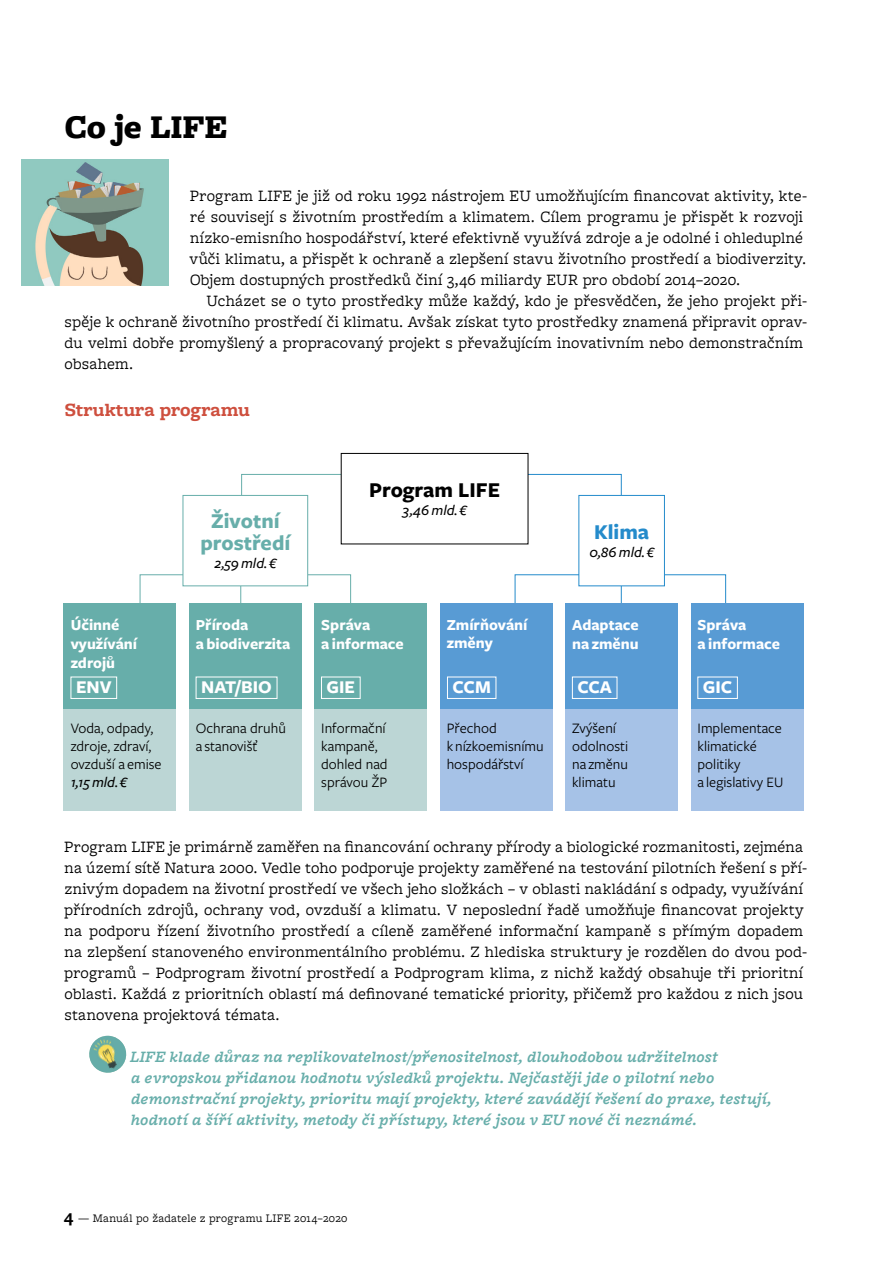
<style>
.page{position:relative;width:893px;height:1263px;background:#fff}
.page>*{position:absolute;margin:0;border:0;box-sizing:border-box;transform-origin:0 0}
.t1{font:900 34.5px "Freight Macro Pro";letter-spacing:-.005em;color:#000}
.t2{font:700 21.9px/21.9px "Freight Sans Pro";color:#67aeaa;text-align:center}
.t3{font:700 21.9px "Freight Sans Pro";color:#000}
.t4{font:700 21.9px "Freight Sans Pro";color:#248bcb}
.t5{font:700 19.5px "Freight Macro Pro";color:#ce4f3e}
.t6{font:700 18.6px "Freight Sans Pro";color:#fff}
.t7{font:16.5px/21px "Freight Macro Pro";letter-spacing:.01em;color:#000}
.t8{font:italic 600 16.5px/21px "Freight Macro Pro";letter-spacing:.01em;color:#67aeaa}
.t9{font:700 15.9px/19px "Freight Sans Pro";color:#fff}
.t10{font:15px/18px "Freight Sans Pro";color:#000}
.t11{font:italic 500 15px "Freight Sans Pro";color:#000}
.t12{font:12px "Freight Macro Pro";letter-spacing:.025em;color:#000}
.s1{font-weight:700;font-size:18px}
</style>
<div class="page">
<img style="left:89px;top:1036px;width:38px;height:37px">
<img style="left:21px;top:159px;width:147px;height:126px">
<svg style="left:621px;top:586px;width:1px;height:17px"></svg>
<svg style="left:240px;top:586px;width:1px;height:17px"></svg>
<div style="left:515px;top:574px;width:211px;height:36px;border:1px solid #248bcb"></div>
<div style="left:140px;top:574px;width:211px;height:36px;border:1px solid #67aeaa"></div>
<div style="left:241px;top:474px;width:134px;height:22px;border:1px solid #67aeaa"></div>
<div style="left:488px;top:474px;width:134px;height:22px;border:1px solid #248bcb"></div>
<div style="left:183px;top:495px;width:125px;height:91px;background:#fff"></div>
<div style="left:183px;top:495px;width:125px;height:91px;border:1px solid #67aeaa"></div>
<div style="left:341px;top:453px;width:187px;height:91px;background:#fff"></div>
<div style="left:341px;top:453px;width:187px;height:91px;border:1px solid #000"></div>
<div style="left:579px;top:495px;width:85px;height:91px;background:#fff"></div>
<div style="left:578px;top:495px;width:87px;height:91px;border:1px solid #248bcb"></div>
<div style="left:64px;top:603px;width:112px;height:106px;background:#67aeaa"></div>
<div style="left:315px;top:603px;width:112px;height:106px;background:#67aeaa"></div>
<div style="left:565px;top:603px;width:113px;height:106px;background:#589bd4"></div>
<div style="left:189px;top:603px;width:112px;height:106px;background:#67aeaa"></div>
<div style="left:440px;top:603px;width:112px;height:106px;background:#589bd4"></div>
<div style="left:691px;top:603px;width:112px;height:106px;background:#589bd4"></div>
<div style="left:64px;top:709px;width:112px;height:101px;background:#bcd6d5"></div>
<div style="left:315px;top:709px;width:112px;height:101px;background:#bcd6d5"></div>
<div style="left:565px;top:709px;width:113px;height:101px;background:#a6c2e7"></div>
<div style="left:440px;top:709px;width:112px;height:101px;background:#a6c2e7"></div>
<div style="left:691px;top:709px;width:112px;height:101px;background:#a6c2e7"></div>
<div style="left:189px;top:709px;width:112px;height:101px;background:#bcd6d5"></div>
<div style="left:71px;top:677px;width:46px;height:22px;border:1px solid #fff"></div>
<div style="left:196px;top:677px;width:81px;height:22px;border:1px solid #fff"></div>
<div style="left:321px;top:677px;width:39px;height:22px;border:1px solid #fff"></div>
<div style="left:447px;top:677px;width:49px;height:22px;border:1px solid #fff"></div>
<div style="left:572px;top:677px;width:45px;height:22px;border:1px solid #fff"></div>
<div style="left:698px;top:677px;width:40px;height:22px;border:1px solid #fff"></div>
<h1 class="t1" style="left:65px;top:103px;width:164px">Co je LIFE</h1>
<p class="t7" style="left:189px;top:185px;width:619px">Program LIFE je již od roku 1992 nástrojem EU umožňujícím financovat aktivity, kte&shy;ré souvisejí s životním prostředím a klimatem. Cílem programu je přispět k rozvoji nízko-emisního hospodářství, které efektivně využívá zdroje a je odolné i ohleduplné vůči klimatu, a přispět k ochraně a zlepšení stavu životního prostředí a biodiverzity.<br>Objem dostupných prostředků činí 3,46 miliardy EUR pro období 2014–2020.</p>
<p class="t7" style="left:65px;top:290px;width:744px;text-indent:142px">Ucházet se o tyto prostředky může každý, kdo je přesvědčen, že jeho projekt při&shy;spěje k ochraně životního prostředí či klimatu. Avšak získat tyto prostředky znamená připravit oprav&shy;du velmi dobře promyšlený a propracovaný projekt s převažujícím inovativním nebo demonstračním obsahem.</p>
<p class="t5" style="left:65px;top:396px;width:187px">Struktura programu</p>
<h2 class="t2" style="left:200px;top:509px;width:91px">Životní prostředí</h2>
<p class="t11" style="left:214px;top:553px;width:63px">2,59 mld. €</p>
<h2 class="t3" style="left:369px;top:475px;width:133px">Program LIFE</h2>
<p class="t11" style="left:403px;top:500px;width:65px">3,46 mld. €</p>
<h2 class="t4" style="left:594px;top:517px;width:57px">Klima</h2>
<p class="t11" style="left:589px;top:542px;width:66px">0,86 mld. €</p>
<p class="t9" style="left:71px;top:614px;width:68px">Účinné využívání zdrojů</p>
<p class="t9" style="left:321px;top:614px;width:84px">Správa<br>a informace</p>
<p class="t9" style="left:572px;top:614px;width:68px">Adaptace na změnu</p>
<p class="t9" style="left:196px;top:614px;width:96px">Příroda<br>a biodiverzita</p>
<p class="t9" style="left:447px;top:615px;width:82px;line-height:18px">Zmírňování změny</p>
<p class="t9" style="left:698px;top:614px;width:84px">Správa<br>a informace</p>
<p class="t6" style="left:76px;top:674px;width:37px">ENV</p>
<p class="t6" style="left:201px;top:674px;width:72px">NAT/BIO</p>
<p class="t6" style="left:327px;top:674px;width:30px">GIE</p>
<p class="t6" style="left:453px;top:674px;width:40px">CCM</p>
<p class="t6" style="left:577px;top:674px;width:36px">CCA</p>
<p class="t6" style="left:703px;top:674px;width:31px">GIC</p>
<p class="t10" style="left:71px;top:719px;width:92px">Voda, odpady, zdroje, zdraví, ovzduší a emise</p>
<p class="t11" style="left:71px;top:772px;width:58px">1,15 mld. €</p>
<p class="t10" style="left:196px;top:718px;width:92px">Ochrana druhů a stanovišť</p>
<p class="t10" style="left:321px;top:718px;width:68px">Informační kampaně, dohled nad správou ŽP</p>
<p class="t10" style="left:572px;top:718px;width:58px">Zvýšení odolnosti na změnu klimatu</p>
<p class="t10" style="left:447px;top:718px;width:98px">Přechod<br>k nízkoemisnímu hospodářství</p>
<p class="t10" style="left:698px;top:718px;width:87px">Implementace klimatické politiky<br>a legislativy EU</p>
<p class="t7" style="left:64px;top:836px;width:745px">Program LIFE je primárně zaměřen na financování ochrany přírody a biologické rozmanitosti, zejména na území sítě Natura 2000. Vedle toho podporuje projekty zaměřené na testování pilotních řešení s pří&shy;znivým dopadem na životní prostředí ve všech jeho složkách – v oblasti nakládání s odpady, využívání přírodních zdrojů, ochrany vod, ovzduší a klimatu. V neposlední řadě umožňuje financovat projekty na podporu řízení životního prostředí a cíleně zaměřené informační kampaně s přímým dopadem na zlepšení stanoveného environmentálního problému. Z hlediska struktury je rozdělen do dvou pod&shy;programů – Podprogram životní prostředí a Podprogram klima, z nichž každý obsahuje tři prioritní oblasti. Každá z prioritních oblastí má definované tematické priority, přičemž pro každou z nich jsou stanovena projektová témata.</p>
<p class="t8" style="left:130px;top:1046px;width:643px">LIFE klade důraz na replikovatelnost/přenositelnost, dlouhodobou udržitelnost<br>a evropskou přidanou hodnotu výsledků projektu. Nejčastěji jde o pilotní nebo demonstrační projekty, prioritu mají projekty, které zavádějí řešení do praxe, testují, hodnotí a šíří aktivity, metody či přístupy, které jsou v EU nové či neznámé.</p>
<p class="t12" style="left:64px;top:1210px;width:285px"><span class="s1">4</span> — Manuál po žadatele z programu LIFE 2014–2020</p>
</div>
